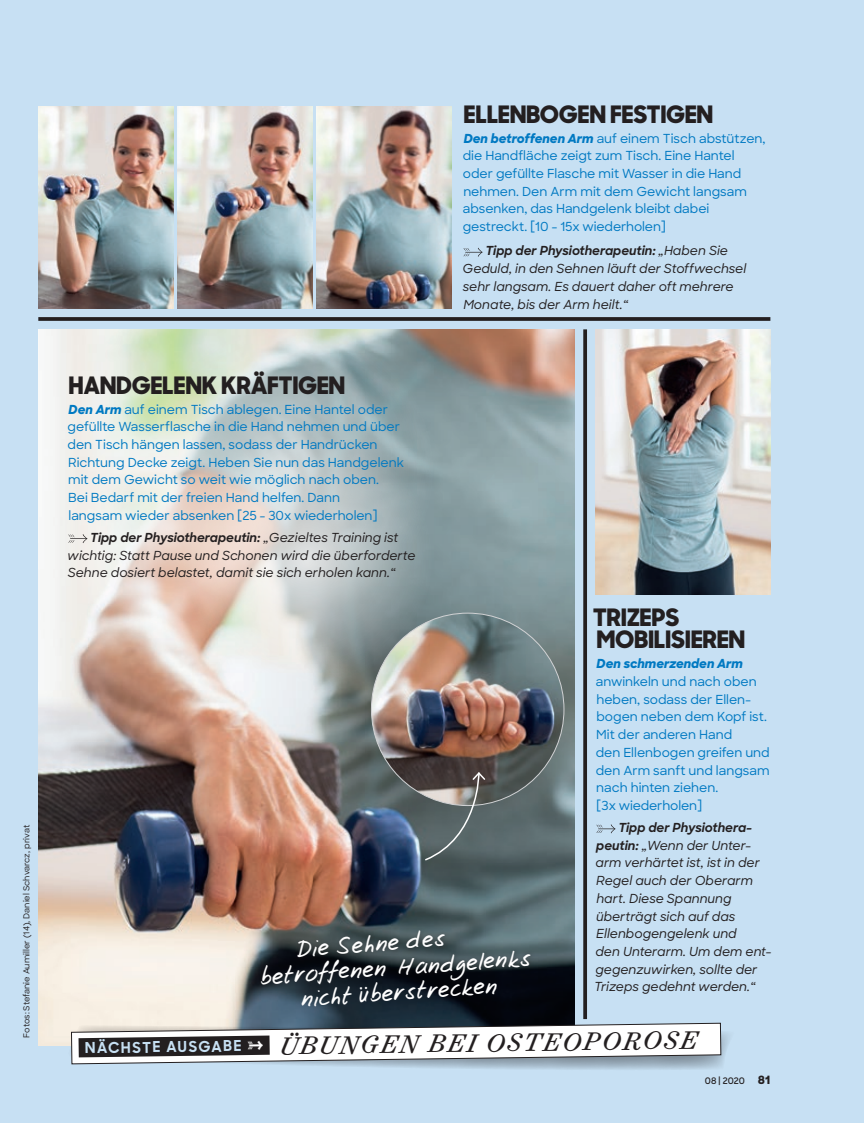
<style>
.page{position:relative;width:864px;height:1123px;background:#fff}
.page>*{position:absolute;margin:0;border:0;box-sizing:border-box;transform-origin:0 0}
.t1{font:italic 28.65px "Surveyor Text";color:#231f20}
.t2{font:800 24px/22.5px "Sharp Sans Display No 1";letter-spacing:.01em;color:#231f20}
.t3{font:24px/25px "Josschrift";color:#fff}
.t4{font:500 12.45px/17.7px "Sharp Sans";color:#0079c2}
.t5{font:italic 500 12.45px/17.7px "Sharp Sans";color:#231f20}
.t6{font:italic 800 12.45px "Sharp Sans";color:#0079c2}
.t7{font:600 9px "Sharp Sans";letter-spacing:-.01em;color:#231f20}
.t8{font:500 8.25px "Sharp Sans";color:#231f20}
.s1{font-weight:800;font-style:italic}
.s2{font-weight:700}
.s3{font-weight:800;font-size:11.4px}
</style>
<div class="page">
<div style="left:0;top:0;width:863px;height:1123px;background:#c7e0f3"></div>
<img style="left:38px;top:329px;width:536px;height:716px">
<img style="left:595px;top:329px;width:175px;height:266px">
<svg style="left:596px;top:824px;width:19px;height:9px"></svg>
<svg style="left:463px;top:248px;width:19px;height:9px"></svg>
<svg style="left:66px;top:1022px;width:664px;height:48px;background:#bdc2c6"></svg>
<hr style="left:583px;top:329px;width:3px;height:690px;background:#231f20">
<img style="left:371px;top:613px;width:192px;height:192px;border-radius:96px">
<div style="left:294px;top:927px;width:155px;height:35px;background:#231f20;opacity:.45"></div>
<div style="left:257px;top:956px;width:133px;height:33px;background:#231f20;opacity:.45"></div>
<div style="left:395px;top:946px;width:140px;height:39px;background:#231f20;opacity:.45"></div>
<svg style="left:423px;top:771px;width:63px;height:90px;background:#656b6a"></svg>
<svg style="left:111px;top:294px;width:351px;height:351px;background:#aec0bd"></svg>
<svg style="left:33px;top:390px;width:277px;height:277px;background:#e9e8e0"></svg>
<svg style="left:157px;top:410px;width:299px;height:299px;background:#c1c3c0"></svg>
<svg style="left:68px;top:534px;width:19px;height:9px"></svg>
<svg style="left:38px;top:317px;width:732px;height:4px;background:#2c2a2c"></svg>
<img style="left:38px;top:107px;width:135px;height:201px">
<img style="left:177px;top:107px;width:135px;height:201px">
<img style="left:316px;top:107px;width:135px;height:201px">
<p class="t8" style="left:22px;top:1037px;width:214px;rotate:-90deg">Fotos: Stefanie Aumiller (14), Daniel Schvarcz, privat</p>
<h2 class="t2" style="left:464px;top:103px;width:250px">ELLENBOGEN FESTIGEN</h2>
<p class="t4" style="left:462px;top:130px;width:304px"><span class="s1">Den betroffenen Arm</span> auf einem Tisch abstützen, die Handfläche zeigt zum Tisch. Eine Hantel oder gefüllte Flasche mit Wasser in die Hand nehmen. Den Arm mit dem Gewicht langsam absenken, das Handgelenk bleibt dabei gestreckt. [10 - 15x wiederholen]</p>
<h2 class="t2" style="left:69px;top:374px;width:278px">HANDGELENK KRÄFTIGEN</h2>
<p class="t4" style="left:68px;top:401px;width:337px"><span class="s1">Den Arm</span> auf einem Tisch ablegen. Eine Hantel oder gefüllte Wasserflasche in die Hand nehmen und über den Tisch hängen lassen, sodass der Handrücken Richtung Decke zeigt. Heben Sie nun das Handgelenk mit dem Gewicht so weit wie möglich nach oben.<br>Bei Bedarf mit der freien Hand helfen. Dann<br>langsam wieder absenken [25 - 30x wiederholen]</p>
<p class="t5" style="left:68px;top:529px;width:349px;text-indent:23px"><span class="s2">Tipp der Physiotherapeutin:</span> „Gezieltes Training ist wichtig: Statt Pause und Schonen wird die überforderte<br>Sehne dosiert belastet, damit sie sich erholen kann.“</p>
<p class="t5" style="left:462px;top:242px;width:285px;text-indent:23px"><span class="s2">Tipp der Physiotherapeutin:</span> „Haben Sie Geduld, in den Sehnen läuft der Stoffwechsel sehr langsam. Es dauert daher oft mehrere Monate, bis der Arm heilt.“</p>
<h2 class="t2" style="left:593px;top:606px;width:153px">TRIZEPS<br>MOBILISIEREN</h2>
<p class="t6" style="left:596px;top:656px;width:148px">Den schmerzenden Arm</p>
<p class="t4" style="left:595px;top:673px;width:175px">anwinkeln und nach oben heben, sodass der Ellen&shy;bogen neben dem Kopf ist.<br>Mit der anderen Hand<br>den Ellenbogen greifen und den Arm sanft und langsam nach hinten ziehen.<br>[3x wiederholen]</p>
<h2 class="t3" style="left:258px;top:941px;width:273px;text-indent:38px;rotate:-4deg">Die Sehne des betroffenen Handgelenks</h2>
<h2 class="t3" style="left:300px;top:988px;width:197px;rotate:-4deg">nicht überstrecken</h2>
<p class="t5" style="left:594px;top:819px;width:179px;text-indent:24px"><span class="s2">Tipp der Physiothera&shy;peutin:</span> „Wenn der Unter&shy;arm verhärtet ist, ist in der<br>Regel auch der Oberarm hart. Diese Spannung überträgt sich auf das<br>Ellenbogengelenk und<br>den Unterarm. Um dem ent&shy;gegenzuwirken, sollte der<br>Trizeps gedehnt werden.“</p>
<h1 class="t1" style="left:85px;top:1035px;width:613px;rotate:-1deg"><sup>NÄCHSTE</sup> <sup>AUSGABE</sup> <sup>→</sup> ÜBUNGEN BEI OSTEOPOROSE</h1>
<p class="t7" style="left:704px;top:1076px;width:67px">08 | 2020 <span class="s3">81</span></p>
</div>
